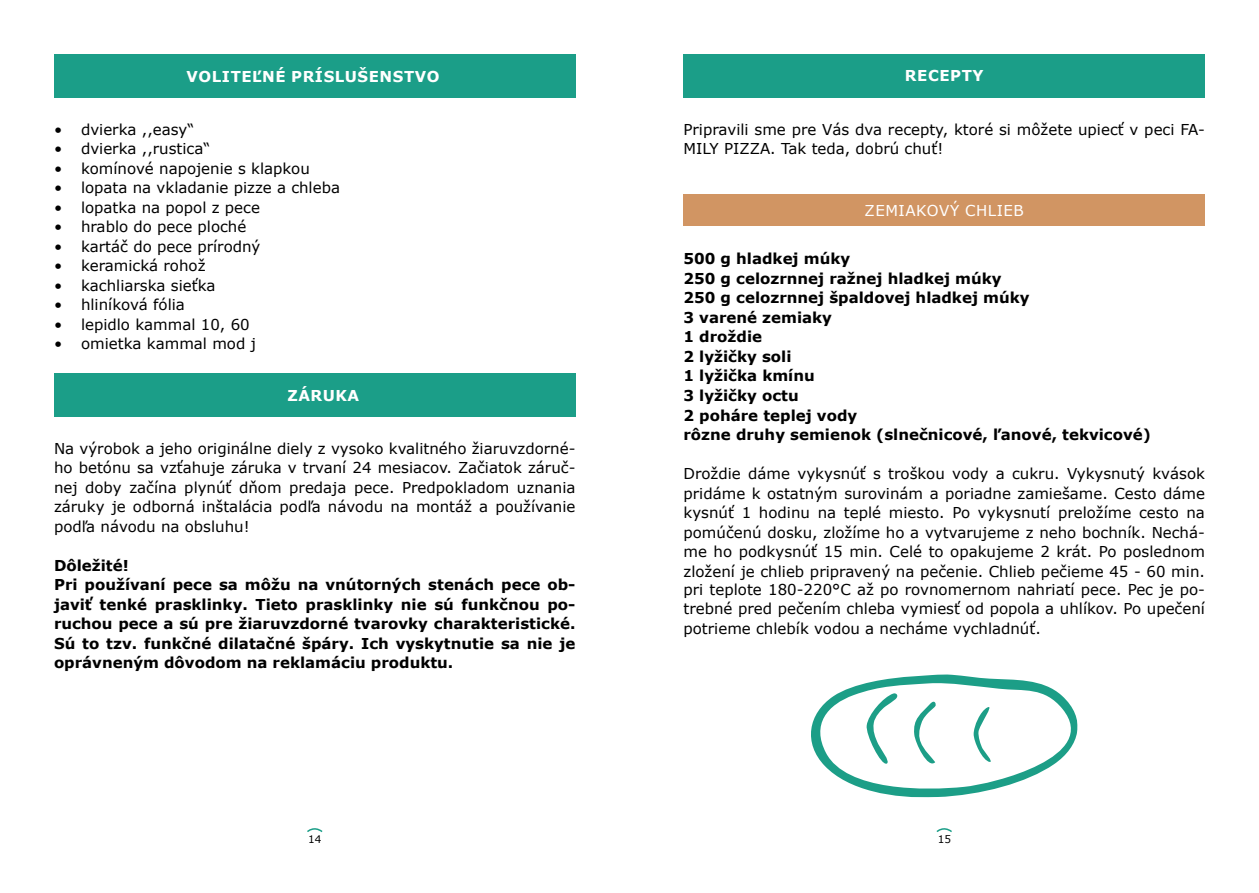
<style>
.page{position:relative;width:1259px;height:893px;background:#fff}
.page>*{position:absolute;margin:0;border:0;box-sizing:border-box;transform-origin:0 0}
.t1{font:15px/19.5px "Verdana";color:#000;text-align:justify}
.t2{font:700 15px/19.5px "Verdana";color:#000}
.t3{font:700 15px "Verdana";letter-spacing:.035em;color:#fff}
.t4{font:15px "Verdana";letter-spacing:.035em;color:#fff}
.t5{font:10.5px "Verdana";color:#000}
</style>
<div class="page">
<div style="left:54px;top:54px;width:521px;height:43px;background:#1b9e88"></div>
<div style="left:54px;top:373px;width:521px;height:43px;background:#1b9e88"></div>
<svg style="left:811px;top:674px;width:267px;height:124px"></svg>
<div style="left:683px;top:54px;width:522px;height:43px;background:#1b9e88"></div>
<div style="left:683px;top:195px;width:522px;height:31px;background:#d19563"></div>
<svg style="left:307px;top:828px;width:16px;height:5px"></svg>
<svg style="left:936px;top:828px;width:16px;height:4px"></svg>
<p class="t3" style="left:187px;top:66px;width:254px">VOLITEĽNÉ PRÍSLUŠENSTVO</p>
<p class="t1" style="left:54px;top:119px;width:142px">• dvierka ,,easy“</p>
<p class="t1" style="left:54px;top:139px;width:158px">• dvierka ,,rustica“</p>
<p class="t1" style="left:54px;top:158px;width:257px">• komínové napojenie s klapkou</p>
<p class="t1" style="left:54px;top:178px;width:287px">• lopata na vkladanie pizze a chleba</p>
<p class="t1" style="left:54px;top:197px;width:207px">• lopatka na popol z pece</p>
<p class="t1" style="left:54px;top:217px;width:194px">• hrablo do pece ploché</p>
<p class="t1" style="left:54px;top:236px;width:208px">• kartáč do pece prírodný</p>
<p class="t1" style="left:54px;top:256px;width:153px">• keramická rohož</p>
<p class="t1" style="left:54px;top:275px;width:163px">• kachliarska sieťka</p>
<p class="t1" style="left:54px;top:295px;width:132px">• hliníková fólia</p>
<p class="t1" style="left:54px;top:314px;width:197px">• lepidlo kammal 10, 60</p>
<p class="t1" style="left:54px;top:334px;width:203px">• omietka kammal mod j</p>
<p class="t3" style="left:287px;top:385px;width:73px">ZÁRUKA</p>
<p class="t1" style="left:54px;top:439px;width:523px">Na výrobok a jeho originálne diely z vysoko kvalitného žiaruvzdorné&shy;ho betónu sa vzťahuje záruka v trvaní 24 mesiacov. Začiatok záruč&shy;nej doby začína plynúť dňom predaja pece. Predpokladom uznania záruky je odborná inštalácia podľa návodu na montáž a používanie podľa návodu na obsluhu!</p>
<p class="t2" style="left:54px;top:555px;width:523px">Dôležité!<br>Pri používaní pece sa môžu na vnútorných stenách pece ob&shy;javiť tenké prasklinky. Tieto prasklinky nie sú funkčnou po&shy;ruchou pece a sú pre žiaruvzdorné tvarovky charakteristické.<br>Sú to tzv. funkčné dilatačné špáry. Ich vyskytnutie sa nie je oprávneným dôvodom na reklamáciu produktu.</p>
<p class="t3" style="left:905px;top:65px;width:80px">RECEPTY</p>
<p class="t1" style="left:683px;top:119px;width:523px">Pripravili sme pre Vás dva recepty, ktoré si môžete upiecť v peci FA-<br>MILY PIZZA. Tak teda, dobrú chuť!</p>
<p class="t4" style="left:864px;top:200px;width:161px">ZEMIAKOVÝ CHLIEB</p>
<p class="t2" style="left:683px;top:249px;width:469px">500 g hladkej múky<br>250 g celozrnnej ražnej hladkej múky<br>250 g celozrnnej špaldovej hladkej múky<br>3 varené zemiaky<br>1 droždie<br>2 lyžičky soli<br>1 lyžička kmínu<br>3 lyžičky octu<br>2 poháre teplej vody<br>rôzne druhy semienok (slnečnicové, ľanové, tekvicové)</p>
<p class="t1" style="left:683px;top:464px;width:523px">Droždie dáme vykysnúť s troškou vody a cukru. Vykysnutý kvások pridáme k ostatným surovinám a poriadne zamiešame. Cesto dáme kysnúť 1 hodinu na teplé miesto. Po vykysnutí preložíme cesto na pomúčenú dosku, zložíme ho a vytvarujeme z neho bochník. Nechá&shy;me ho podkysnúť 15 min. Celé to opakujeme 2 krát. Po poslednom zložení je chlieb pripravený na pečenie. Chlieb pečieme 45 - 60 min.</p>
<p class="t1" style="left:683px;top:579px;width:523px">pri teplote 180-220°C až po rovnomernom nahriatí pece. Pec je po&shy;trebné pred pečením chleba vymiesť od popola a uhlíkov. Po upečení potrieme chlebík vodou a necháme vychladnúť.</p>
<p class="t5" style="left:308px;top:832px;width:15px">14</p>
<p class="t5" style="left:937px;top:832px;width:15px">15</p>
</div>
